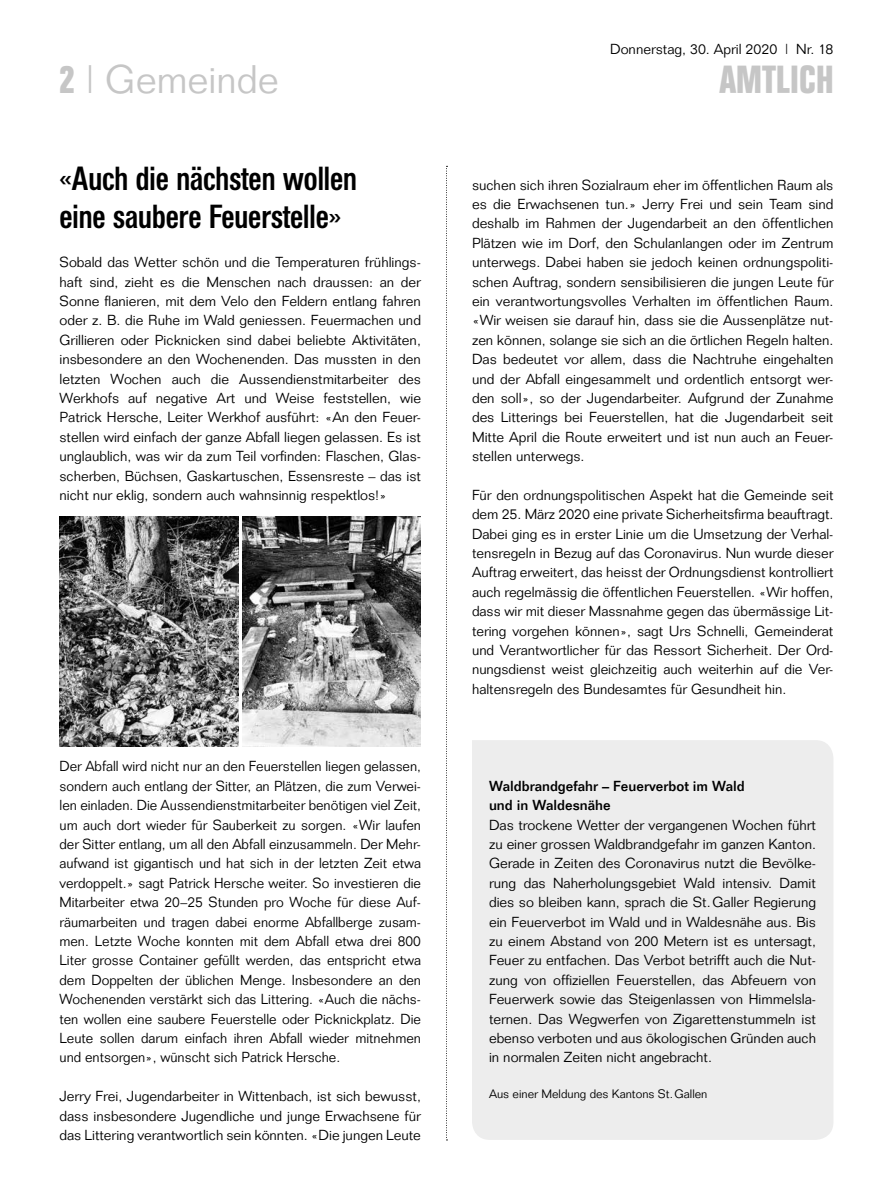
<style>
.page{position:relative;width:893px;height:1191px;background:#fff}
.page>*{position:absolute;margin:0;border:0;box-sizing:border-box;transform-origin:0 0}
.t1{font:300 39px "Folio";color:#c6c6c6}
.t2{font:700 39px "Folio Condensed BQ";letter-spacing:.015em;color:#c6c6c6}
.t3{font:500 33px/38.7px "Folio Condensed BQ";color:#000}
.t4{font:300 14.25px/19.4px "Folio";color:#000;text-align:justify}
.t5{font:500 14.25px/19.4px "Folio";color:#000}
.t6{font:300 12px "Folio";color:#000}
.s1{font-family:"Folio Condensed BQ";font-weight:700}
</style>
<div class="page">
<svg style="left:446px;top:166px;width:1px;height:974px"></svg>
<img style="left:60px;top:517px;width:178px;height:229px">
<img style="left:242px;top:516px;width:179px;height:230px">
<div style="left:472px;top:740px;width:361px;height:399px;background:#ededed"></div>
<p class="t4" style="left:610px;top:39px;width:225px">Donnerstag, 30. April 2020 | Nr. 18</p>
<h1 class="t1" style="left:60px;top:56px;width:221px"><span class="s1">2</span> | Gemeinde</h1>
<h1 class="t2" style="left:719px;top:58px;width:116px">AMTLICH</h1>
<h2 class="t3" style="left:60px;top:160px;width:299px">«Auch die nächsten wollen eine saubere Feuerstelle»</h2>
<p class="t4" style="left:60px;top:252px;width:363px">Sobald das Wetter schön und die Temperaturen frühlings&shy;haft sind, zieht es die Menschen nach draussen: an der Sonne flanieren, mit dem Velo den Feldern entlang fahren oder z. B. die Ruhe im Wald geniessen. Feuermachen und Grillieren oder Picknicken sind dabei beliebte Aktivitäten, insbesondere an den Wochenenden. Das mussten in den letzten Wochen auch die Aussendienstmitarbeiter des Werkhofs auf negative Art und Weise feststellen, wie Patrick Hersche, Leiter Werkhof ausführt: «An den Feuer&shy;stellen wird einfach der ganze Abfall liegen gelassen. Es ist unglaublich, was wir da zum Teil vorfinden: Flaschen, Glas&shy;scherben, Büchsen, Gaskartuschen, Essensreste – das ist nicht nur eklig, sondern auch wahnsinnig respektlos!»</p>
<p class="t4" style="left:60px;top:756px;width:363px">Der Abfall wird nicht nur an den Feuerstellen liegen gelassen, sondern auch entlang der Sitter, an Plätzen, die zum Verwei&shy;len einladen. Die Aussendienstmitarbeiter benötigen viel Zeit, um auch dort wieder für Sauberkeit zu sorgen. «Wir laufen der Sitter entlang, um all den Abfall einzusammeln. Der Mehr&shy;aufwand ist gigantisch und hat sich in der letzten Zeit etwa verdoppelt.» sagt Patrick Hersche weiter. So investieren die Mitarbeiter etwa 20–25 Stunden pro Woche für diese Auf&shy;räumarbeiten und tragen dabei enorme Abfallberge zusam&shy;men. Letzte Woche konnten mit dem Abfall etwa drei 800<br>Liter grosse Container gefüllt werden, das entspricht etwa dem Doppelten der üblichen Menge. Insbesondere an den Wochenenden verstärkt sich das Littering. «Auch die nächs&shy;ten wollen eine saubere Feuerstelle oder Picknickplatz. Die Leute sollen darum einfach ihren Abfall wieder mitnehmen und entsorgen», wünscht sich Patrick Hersche.</p>
<p class="t4" style="left:60px;top:1086px;width:363px">Jerry Frei, Jugendarbeiter in Wittenbach, ist sich bewusst, dass insbesondere Jugendliche und junge Erwachsene für das Littering verantwortlich sein könnten. «Die jungen Leute</p>
<p class="t4" style="left:472px;top:175px;width:363px">suchen sich ihren Sozialraum eher im öffentlichen Raum als es die Erwachsenen tun.» Jerry Frei und sein Team sind deshalb im Rahmen der Jugendarbeit an den öffentlichen Plätzen wie im Dorf, den Schulanlangen oder im Zentrum unterwegs. Dabei haben sie jedoch keinen ordnungspoliti&shy;schen Auftrag, sondern sensibilisieren die jungen Leute für ein verantwortungsvolles Verhalten im öffentlichen Raum. «Wir weisen sie darauf hin, dass sie die Aussenplätze nut&shy;zen können, solange sie sich an die örtlichen Regeln halten.<br>Das bedeutet vor allem, dass die Nachtruhe eingehalten und der Abfall eingesammelt und ordentlich entsorgt wer&shy;den soll», so der Jugendarbeiter. Aufgrund der Zunahme des Litterings bei Feuerstellen, hat die Jugendarbeit seit Mitte April die Route erweitert und ist nun auch an Feuer&shy;stellen unterwegs.</p>
<p class="t4" style="left:472px;top:485px;width:363px">Für den ordnungspolitischen Aspekt hat die Gemeinde seit dem 25. März 2020 eine private Sicherheitsfirma beauftragt.<br>Dabei ging es in erster Linie um die Umsetzung der Verhal&shy;tensregeln in Bezug auf das Coronavirus. Nun wurde dieser Auftrag erweitert, das heisst der Ordnungsdienst kontrolliert auch regelmässig die öffentlichen Feuerstellen. «Wir hoffen, dass wir mit dieser Massnahme gegen das übermässige Lit&shy;tering vorgehen können», sagt Urs Schnelli, Gemeinderat und Verantwortlicher für das Ressort Sicherheit. Der Ord&shy;nungsdienst weist gleichzeitig auch weiterhin auf die Ver&shy;haltensregeln des Bundesamtes für Gesundheit hin.</p>
<p class="t5" style="left:489px;top:776px;width:257px">Waldbrandgefahr – Feuerverbot im Wald und in Waldesnähe</p>
<p class="t4" style="left:489px;top:815px;width:329px">Das trockene Wetter der vergangenen Wochen führt zu einer grossen Waldbrandgefahr im ganzen Kanton.<br>Gerade in Zeiten des Coronavirus nutzt die Bevölke&shy;rung das Naherholungsgebiet Wald intensiv. Damit dies so bleiben kann, sprach die St.Galler Regierung ein Feuerverbot im Wald und in Waldesnähe aus. Bis zu einem Abstand von 200 Metern ist es untersagt, Feuer zu entfachen. Das Verbot betrifft auch die Nut&shy;zung von offiziellen Feuerstellen, das Abfeuern von Feuerwerk sowie das Steigenlassen von Himmelsla&shy;ternen. Das Wegwerfen von Zigarettenstummeln ist ebenso verboten und aus ökologischen Gründen auch in normalen Zeiten nicht angebracht.</p>
<p class="t6" style="left:489px;top:1086px;width:220px">Aus einer Meldung des Kantons St.Gallen</p>
</div>
